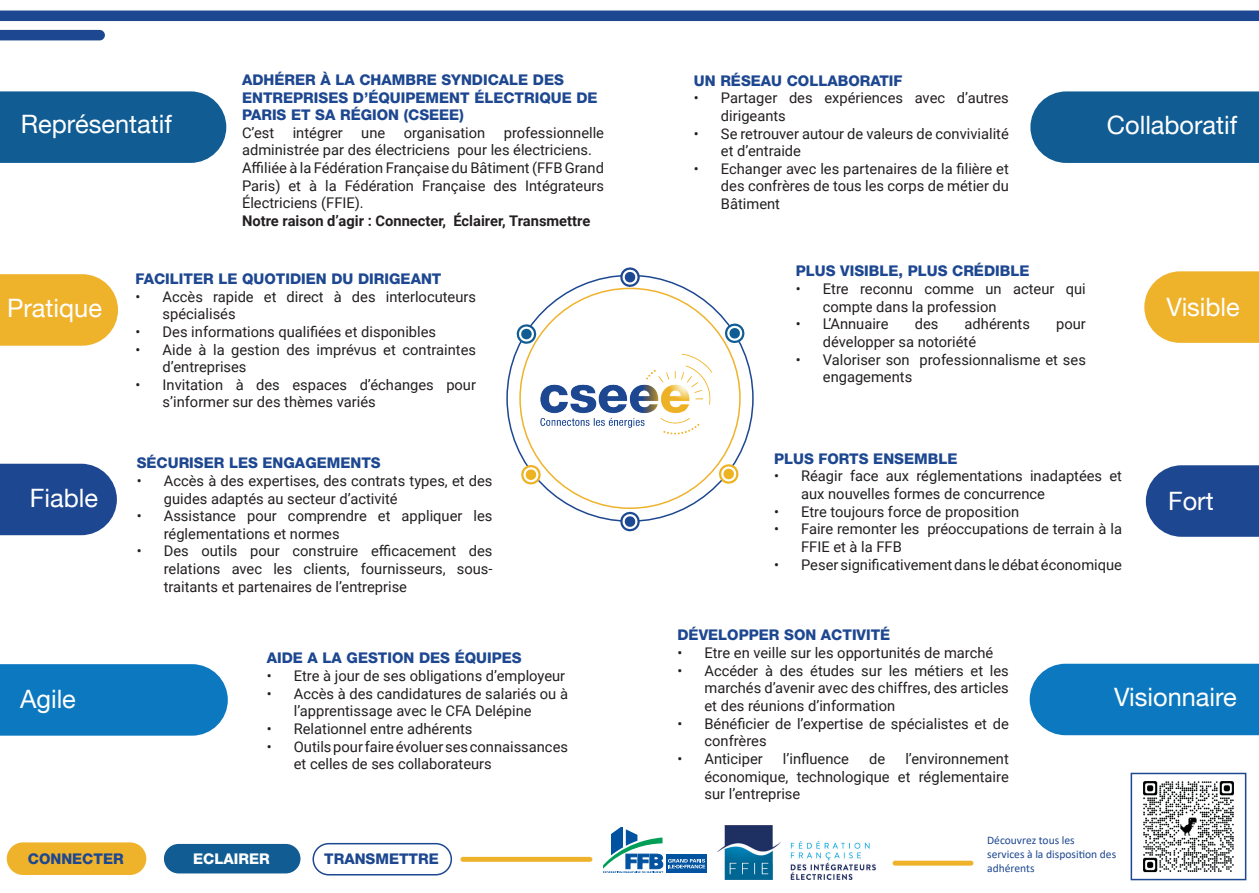
<style>
.page{position:relative;width:1259px;height:893px;background:#fff}
.page>*{position:absolute;margin:0;border:0;box-sizing:border-box;transform-origin:0 0}
.t1{font:25.35px "Helvetica Neue LT";color:#fff}
.t2{font:14.7px/17.7px "Roboto";color:#231f20}
.t3{font:800 14.7px/17.7px "Helvetica Neue LT";color:#1d4790}
.t4{font:700 14.7px "Roboto";color:#231f20}
.t5{font:800 14.7px "Helvetica Neue LT";color:#fff}
.t6{font:11.55px/13.8px "Calibri";color:#1d4790}
</style>
<div class="page">
<svg style="left:507px;top:275px;width:246px;height:246px"></svg>
<div style="left:520px;top:288px;width:220px;height:220px;background:#fff;border-radius:50%"></div>
<img style="left:520px;top:325px;width:218px;height:138px">
<div style="left:1030px;top:91px;width:229px;height:72px;background:#105c93"></div>
<svg style="left:1144px;top:271px;width:115px;height:72px;background:#f0b73b"></svg>
<svg style="left:1145px;top:465px;width:114px;height:72px;background:#305699"></svg>
<div style="left:1029px;top:664px;width:230px;height:71px;background:#0c78bf"></div>
<div style="left:0;top:91px;width:226px;height:72px;background:#105c93"></div>
<svg style="left:0;top:274px;width:118px;height:72px;background:#f0b739"></svg>
<svg style="left:0;top:464px;width:117px;height:71px;background:#2b5397"></svg>
<div style="left:0;top:664px;width:228px;height:72px;background:#0c78bf"></div>
<div style="left:0;top:11px;width:1259px;height:10px;background:#1d4790"></div>
<div style="left:7px;top:843px;width:139px;height:31px;background:#efb22b;border-radius:16px"></div>
<div style="left:7px;top:842px;width:139px;height:33px;border:2px solid #efb22b;border-radius:16px"></div>
<div style="left:163px;top:843px;width:138px;height:31px;background:#105c93;border-radius:16px"></div>
<div style="left:162px;top:842px;width:140px;height:33px;border:2px solid #fff;border-radius:16px"></div>
<div style="left:312px;top:843px;width:140px;height:32px;border:2px solid #1d4790;border-radius:16px"></div>
<div style="left:892px;top:861px;width:81px;height:5px;background:#efb22b;border-radius:2px"></div>
<div style="left:666px;top:854px;width:41px;height:19px;background:#0153a0"></div>
<svg style="left:603px;top:827px;width:102px;height:46px"></svg>
<img style="left:717px;top:826px;width:158px;height:53px">
<div style="left:460px;top:857px;width:132px;height:5px;background:#efb22b;border-radius:2px"></div>
<img style="left:1143px;top:781px;width:91px;height:92px">
<div style="left:1130px;top:773px;width:116px;height:107px;border:2px solid #1d4790"></div>
<svg style="left:619px;top:267px;width:22px;height:21px"></svg>
<svg style="left:619px;top:510px;width:22px;height:22px"></svg>
<svg style="left:717px;top:463px;width:22px;height:22px"></svg>
<svg style="left:521px;top:464px;width:21px;height:21px"></svg>
<svg style="left:723px;top:322px;width:22px;height:22px"></svg>
<svg style="left:516px;top:323px;width:21px;height:22px"></svg>
<svg style="left:0;top:30px;width:105px;height:10px"></svg>
<h1 class="t1" style="left:21px;top:109px;width:153px">Représentatif</h1>
<p class="t3" style="left:242px;top:71px;width:357px">ADHÉRER À LA CHAMBRE SYNDICALE DES<br>ENTREPRISES D’ÉQUIPEMENT ÉLECTRIQUE DE<br>PARIS ET SA RÉGION (CSEEE)</p>
<p class="t2" style="left:242px;top:123px;width:34px">C’est</p>
<p class="t2" style="left:293px;top:123px;width:52px">intégrer</p>
<p class="t2" style="left:361px;top:123px;width:26px">une</p>
<p class="t2" style="left:404px;top:123px;width:83px">organisation</p>
<p class="t2" style="left:242px;top:123px;width:363px;text-indent:262px">professionnelle administrée par des électriciens pour les électriciens.<br>Affiliée à la Fédération Française du Bâtiment (FFB Grand Paris) et à la Fédération Française des Intégrateurs Électriciens (FFIE).</p>
<p class="t4" style="left:242px;top:211px;width:350px">Notre raison d’agir : Connecter, Éclairer, Transmettre</p>
<h1 class="t1" style="left:7px;top:292px;width:96px">Pratique</h1>
<h1 class="t1" style="left:30px;top:483px;width:70px">Fiable</h1>
<h1 class="t1" style="left:20px;top:684px;width:57px">Agile</h1>
<p class="t3" style="left:136px;top:270px;width:307px">FACILITER LE QUOTIDIEN DU DIRIGEANT</p>
<p class="t2" style="left:163px;top:287px;width:315px;text-indent:-27px">• Accès rapide et direct à des interlocuteurs spécialisés</p>
<p class="t2" style="left:136px;top:322px;width:302px">• Des informations qualifiées et disponibles</p>
<p class="t2" style="left:163px;top:340px;width:315px;text-indent:-27px">• Aide à la gestion des imprévus et contraintes d’entreprises</p>
<p class="t2" style="left:163px;top:375px;width:315px;text-indent:-27px">• Invitation à des espaces d’échanges pour s’informer sur des thèmes variés</p>
<p class="t3" style="left:137px;top:454px;width:245px">SÉCURISER LES ENGAGEMENTS</p>
<p class="t2" style="left:164px;top:471px;width:330px;text-indent:-27px">• Accès à des expertises, des contrats types, et des guides adaptés au secteur d’activité</p>
<p class="t2" style="left:164px;top:507px;width:330px;text-indent:-27px">• Assistance pour comprendre et appliquer les réglementations et normes</p>
<p class="t2" style="left:164px;top:542px;width:330px;text-align:justify;text-indent:-27px">• Des outils pour construire efficacement des relations avec les clients, fournisseurs, sous&shy;traitants et partenaires de l’entreprise</p>
<p class="t3" style="left:267px;top:649px;width:256px">AIDE A LA GESTION DES ÉQUIPES</p>
<p class="t2" style="left:267px;top:666px;width:300px">• Etre à jour de ses obligations d’employeur</p>
<p class="t2" style="left:294px;top:684px;width:276px;text-indent:-27px">• Accès à des candidatures de salariés ou à l’apprentissage avec le CFA Delépine</p>
<p class="t2" style="left:267px;top:719px;width:207px">• Relationnel entre adhérents</p>
<p class="t2" style="left:294px;top:737px;width:276px;text-indent:-27px">• Outils pour faire évoluer ses connaissances et celles de ses collaborateurs</p>
<p class="t3" style="left:28px;top:850px;width:97px">CONNECTER</p>
<p class="t5" style="left:193px;top:850px;width:78px">ECLAIRER</p>
<p class="t3" style="left:324px;top:850px;width:116px">TRANSMETTRE</p>
<p class="t3" style="left:694px;top:71px;width:210px">UN RÉSEAU COLLABORATIF</p>
<p class="t2" style="left:721px;top:89px;width:289px;text-indent:-27px">• Partager des expériences avec d’autres dirigeants</p>
<p class="t2" style="left:721px;top:124px;width:289px;text-indent:-27px">• Se retrouver autour de valeurs de convivialité et d’entraide</p>
<p class="t2" style="left:721px;top:159px;width:289px;text-align:justify;text-indent:-27px">• Echanger avec les partenaires de la filière et des confrères de tous les corps de métier du Bâtiment</p>
<p class="t3" style="left:796px;top:262px;width:235px">PLUS VISIBLE, PLUS CRÉDIBLE</p>
<p class="t2" style="left:823px;top:279px;width:264px;text-indent:-27px">• Etre reconnu comme un acteur qui compte dans la profession</p>
<p class="t2" style="left:796px;top:315px;width:94px">• L’Annuaire</p>
<p class="t2" style="left:914px;top:315px;width:25px">des</p>
<p class="t2" style="left:964px;top:315px;width:67px">adhérents</p>
<p class="t2" style="left:1056px;top:315px;width:31px">pour</p>
<p class="t2" style="left:823px;top:332px;width:155px">développer sa notoriété</p>
<p class="t2" style="left:823px;top:350px;width:264px;text-indent:-27px">• Valoriser son professionnalisme et ses engagements</p>
<h1 class="t1" style="left:1107px;top:110px;width:132px">Collaboratif</h1>
<h1 class="t1" style="left:1166px;top:291px;width:75px">Visible</h1>
<p class="t3" style="left:774px;top:450px;width:185px">PLUS FORTS ENSEMBLE</p>
<p class="t2" style="left:801px;top:467px;width:322px;text-indent:-27px">• Réagir face aux réglementations inadaptées et aux nouvelles formes de concurrence</p>
<p class="t2" style="left:774px;top:502px;width:247px">• Etre toujours force de proposition</p>
<p class="t2" style="left:801px;top:520px;width:322px;text-indent:-27px">• Faire remonter les préoccupations de terrain à la<br>FFIE et à la FFB</p>
<p class="t2" style="left:774px;top:555px;width:349px">• Peser significativement dans le débat économique</p>
<h1 class="t1" style="left:1168px;top:486px;width:47px">Fort</h1>
<p class="t3" style="left:677px;top:626px;width:214px">DÉVELOPPER SON ACTIVITÉ</p>
<p class="t2" style="left:677px;top:643px;width:317px">• Etre en veille sur les opportunités de marché</p>
<p class="t2" style="left:704px;top:661px;width:306px;text-align:justify;text-indent:-27px">• Accéder à des études sur les métiers et les marchés d’avenir avec des chiffres, des articles et des réunions d’information</p>
<p class="t2" style="left:704px;top:714px;width:306px;text-indent:-27px">• Bénéficier de l’expertise de spécialistes et de confrères</p>
<p class="t2" style="left:677px;top:749px;width:87px">• Anticiper</p>
<p class="t2" style="left:783px;top:749px;width:68px">l’influence</p>
<p class="t2" style="left:869px;top:749px;width:18px">de</p>
<p class="t2" style="left:704px;top:749px;width:306px;text-align:justify;text-indent:201px">l’environnement économique, technologique et réglementaire sur l’entreprise</p>
<h1 class="t1" style="left:1114px;top:681px;width:124px">Visionnaire</h1>
<p class="t6" style="left:987px;top:833px;width:131px">Découvrez tous les<br>services à la disposition des adhérents</p>
</div>
